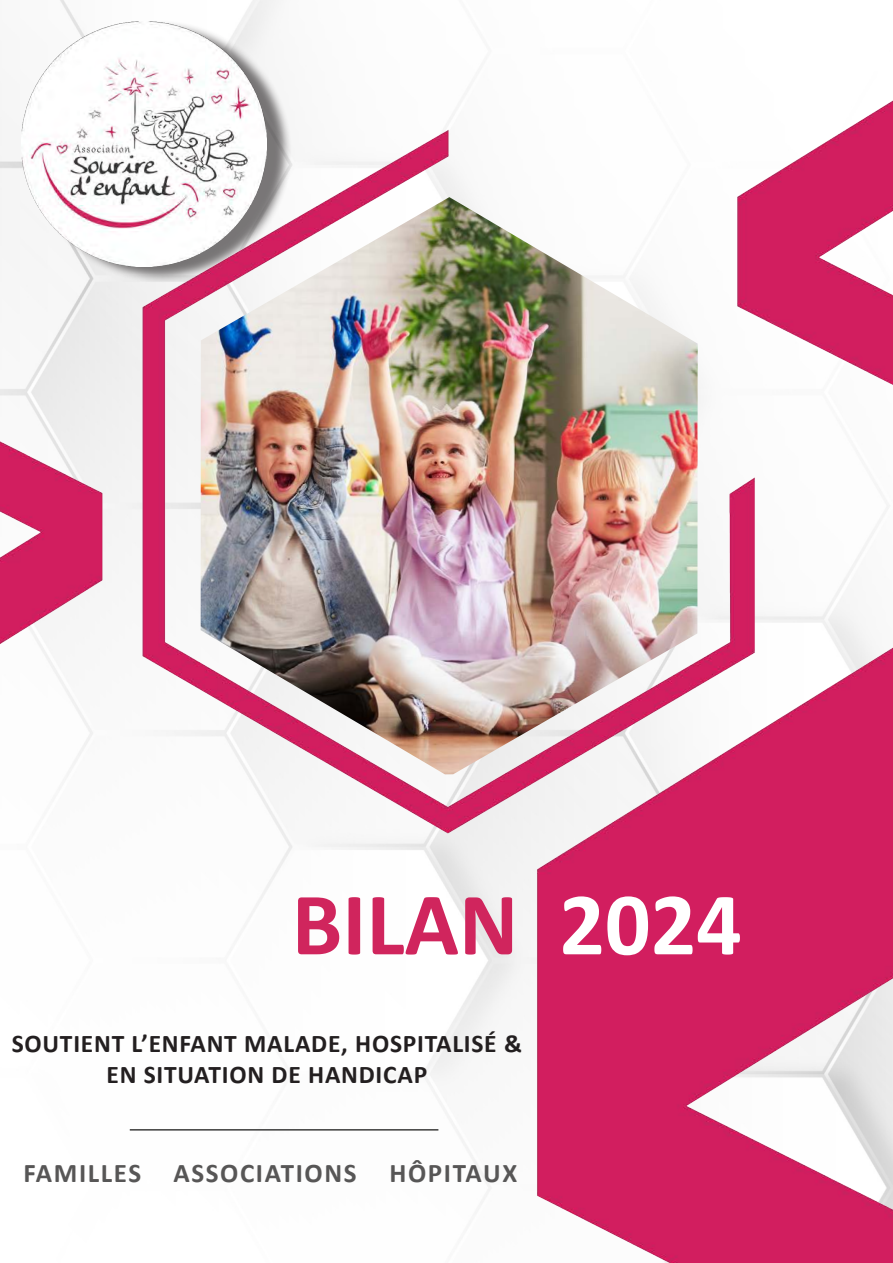
<style>
.page{position:relative;width:893px;height:1263px;background:#fff}
.page>*{position:absolute;margin:0;border:0;box-sizing:border-box;transform-origin:0 0}
.t1{font:700 90px "Calibri";color:#d0255d}
.t2{font:700 27px "Calibri";letter-spacing:.06em;color:#575656}
.t3{font:700 25.5px/30.6px "Calibri";letter-spacing:.03em;color:#231f20;text-align:center}
.s1{color:#fff}
</style>
<div class="page">
<div style="left:29px;top:20px;width:263px;height:263px;background:#f7f7f7"></div>
<img style="left:33px;top:21px;width:234px;height:69px">
<img style="left:0;top:90px;width:893px;height:1173px">
<img style="left:201px;top:197px;width:497px;height:577px">
<hr style="left:130px;top:1129px;width:308px;height:1px;background:#3d3d3c">
<h1 class="t1" style="left:292px;top:861px;width:451px">BILAN <span class="s1">2024</span></h1>
<p class="t3" style="left:12px;top:1028px;width:512px">SOUTIENT L’ENFANT MALADE, HOSPITALISÉ &amp;<br>EN SITUATION DE HANDICAP</p>
<p class="t2" style="left:23px;top:1154px;width:495px">FAMILLES ASSOCIATIONS HÔPITAUX</p>
</div>
